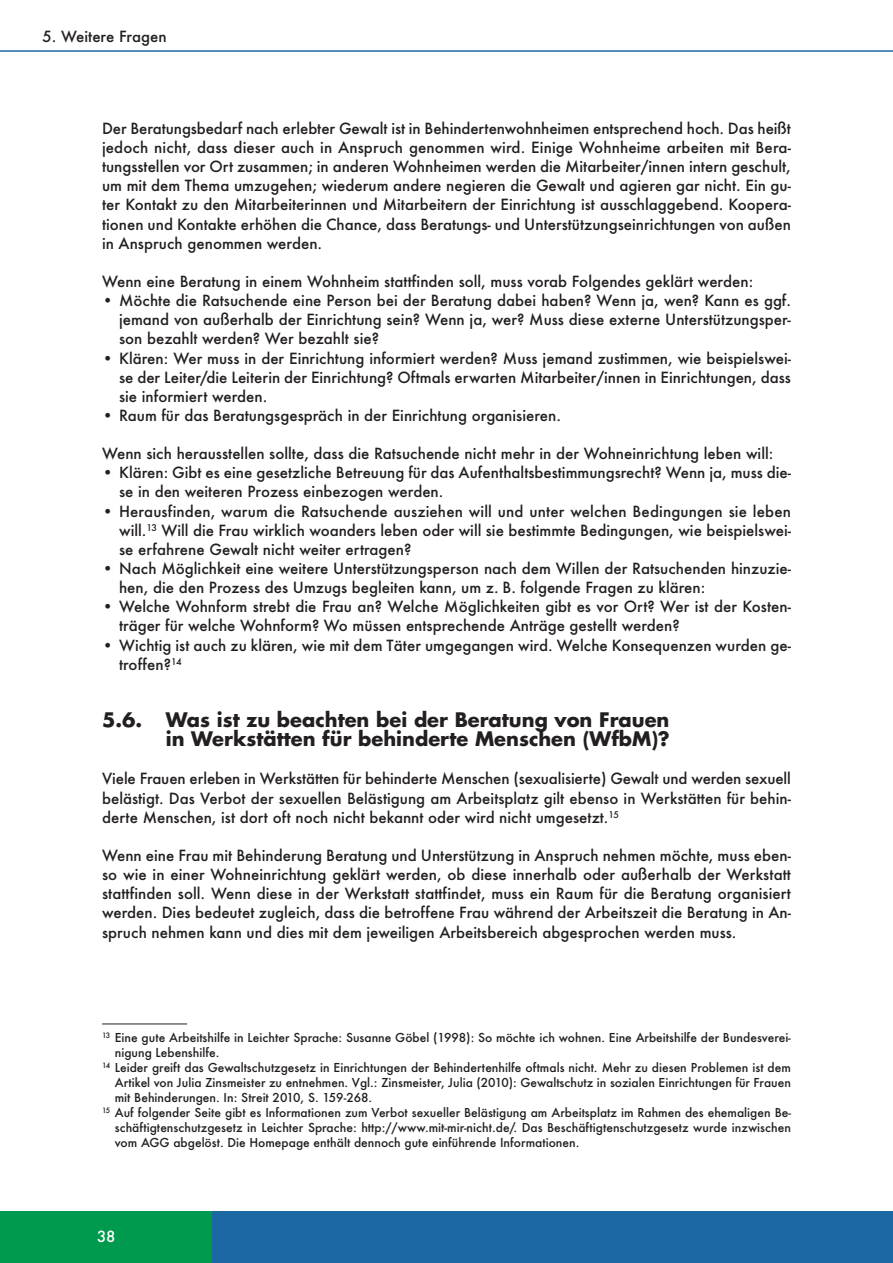
<style>
.page{position:relative;width:893px;height:1263px;background:#fff}
.page>*{position:absolute;margin:0;border:0;box-sizing:border-box;transform-origin:0 0}
.t1{font:700 19.5px/19.2px "Futura";color:#231f20;text-align:right}
.t2{font:500 15px/19.2px "Futura";color:#231f20;text-align:justify}
.t3{font:500 15px "Futura";color:#fff}
.t4{font:500 12px "Futura";color:#231f20}
</style>
<div class="page">
<hr style="left:0;top:50px;width:892px;height:2px;background:#1c68a3">
<div style="left:0;top:1212px;width:213px;height:51px;background:#009a4e"></div>
<div style="left:213px;top:1212px;width:679px;height:51px;background:#1c68a3"></div>
<hr style="left:102px;top:1024px;width:85px;height:1px;background:#231f20">
<p class="t2" style="left:43px;top:28px;width:126px">5. Weitere Fragen</p>
<p class="t2" style="left:102px;top:120px;width:690px">Der Beratungsbedarf nach erlebter Gewalt ist in Behindertenwohnheimen entsprechend hoch. Das heißt jedoch nicht, dass dieser auch in Anspruch genommen wird. Einige Wohnheime arbeiten mit Bera&shy;tungsstellen vor Ort zusammen; in anderen Wohnheimen werden die Mitarbeiter/innen intern geschult, um mit dem Thema umzugehen; wiederum andere negieren die Gewalt und agieren gar nicht. Ein gu&shy;ter Kontakt zu den Mitarbeiterinnen und Mitarbeitern der Einrichtung ist ausschlaggebend. Koopera&shy;tionen und Kontakte erhöhen die Chance, dass Beratungs- und Unterstützungseinrichtungen von außen in Anspruch genommen werden.</p>
<p class="t2" style="left:102px;top:273px;width:653px">Wenn eine Beratung in einem Wohnheim stattfinden soll, muss vorab Folgendes geklärt werden:</p>
<p class="t2" style="left:119px;top:292px;width:673px;text-indent:-17px">• Möchte die Ratsuchende eine Person bei der Beratung dabei haben? Wenn ja, wen? Kann es ggf. jemand von außerhalb der Einrichtung sein? Wenn ja, wer? Muss diese externe Unterstützungsper&shy;son bezahlt werden? Wer bezahlt sie?</p>
<p class="t2" style="left:119px;top:350px;width:673px;text-indent:-17px">• Klären: Wer muss in der Einrichtung informiert werden? Muss jemand zustimmen, wie beispielswei&shy;se der Leiter/die Leiterin der Einrichtung? Oftmals erwarten Mitarbeiter/innen in Einrichtungen, dass sie informiert werden.</p>
<p class="t2" style="left:102px;top:407px;width:460px">• Raum für das Beratungsgespräch in der Einrichtung organisieren.</p>
<p class="t2" style="left:102px;top:445px;width:673px">Wenn sich herausstellen sollte, dass die Ratsuchende nicht mehr in der Wohneinrichtung leben will:</p>
<p class="t2" style="left:119px;top:465px;width:673px;text-indent:-17px">• Klären: Gibt es eine gesetzliche Betreuung für das Aufenthaltsbestimmungsrecht? Wenn ja, muss die&shy;se in den weiteren Prozess einbezogen werden.</p>
<p class="t2" style="left:119px;top:503px;width:673px;text-indent:-17px">• Herausfinden, warum die Ratsuchende ausziehen will und unter welchen Bedingungen sie leben will.<sup>13</sup> Will die Frau wirklich woanders leben oder will sie bestimmte Bedingungen, wie beispielswei&shy;se erfahrene Gewalt nicht weiter ertragen?</p>
<p class="t2" style="left:119px;top:560px;width:673px;text-indent:-17px">• Nach Möglichkeit eine weitere Unterstützungsperson nach dem Willen der Ratsuchenden hinzuzie&shy;hen, die den Prozess des Umzugs begleiten kann, um z. B. folgende Fragen zu klären:</p>
<p class="t2" style="left:119px;top:598px;width:673px;text-indent:-17px">• Welche Wohnform strebt die Frau an? Welche Möglichkeiten gibt es vor Ort? Wer ist der Kosten&shy;träger für welche Wohnform? Wo müssen entsprechende Anträge gestellt werden?</p>
<p class="t2" style="left:119px;top:637px;width:673px;text-indent:-17px">• Wichtig ist auch zu klären, wie mit dem Täter umgegangen wird. Welche Konsequenzen wurden ge&shy;troffen?<sup>14</sup></p>
<h1 class="t1" style="left:102px;top:712px;width:569px">5.6. Was ist zu beachten bei der Beratung von Frauen in Werkstätten für behinderte Menschen (WfbM)?</h1>
<p class="t2" style="left:102px;top:771px;width:690px">Viele Frauen erleben in Werkstätten für behinderte Menschen (sexualisierte) Gewalt und werden sexuell belästigt. Das Verbot der sexuellen Belästigung am Arbeitsplatz gilt ebenso in Werkstätten für behin&shy;derte Menschen, ist dort oft noch nicht bekannt oder wird nicht umgesetzt.<sup>15</sup></p>
<p class="t2" style="left:102px;top:847px;width:690px">Wenn eine Frau mit Behinderung Beratung und Unterstützung in Anspruch nehmen möchte, muss eben&shy;so wie in einer Wohneinrichtung geklärt werden, ob diese innerhalb oder außerhalb der Werkstatt stattfinden soll. Wenn diese in der Werkstatt stattfindet, muss ein Raum für die Beratung organisiert werden. Dies bedeutet zugleich, dass die betroffene Frau während der Arbeitszeit die Beratung in An&shy;spruch nehmen kann und dies mit dem jeweiligen Arbeitsbereich abgesprochen werden muss.</p>
<p class="t4" style="left:102px;top:1032px;width:690px"><sup>13</sup> Eine gute Arbeitshilfe in Leichter Sprache: Susanne Göbel (1998): So möchte ich wohnen. Eine Arbeitshilfe der Bundesverei-</p>
<p class="t4" style="left:115px;top:1047px;width:106px">nigung Lebenshilfe.</p>
<p class="t4" style="left:102px;top:1062px;width:690px"><sup>14</sup> Leider greift das Gewaltschutzgesetz in Einrichtungen der Behindertenhilfe oftmals nicht. Mehr zu diesen Problemen ist dem</p>
<p class="t4" style="left:115px;top:1077px;width:678px">Artikel von Julia Zinsmeister zu entnehmen. Vgl.: Zinsmeister, Julia (2010): Gewaltschutz in sozialen Einrichtungen für Frauen</p>
<p class="t4" style="left:115px;top:1092px;width:259px">mit Behinderungen. In: Streit 2010, S. 159-268.</p>
<p class="t4" style="left:102px;top:1107px;width:690px"><sup>15</sup> Auf folgender Seite gibt es Informationen zum Verbot sexueller Belästigung am Arbeitsplatz im Rahmen des ehemaligen Be-</p>
<p class="t4" style="left:115px;top:1122px;width:678px">schäftigtenschutzgesetz in Leichter Sprache: http://www.mit-mir-nicht.de/. Das Beschäftigtenschutzgesetz wurde inzwischen</p>
<p class="t4" style="left:115px;top:1137px;width:466px">vom AGG abgelöst. Die Homepage enthält dennoch gute einführende Informationen.</p>
<p class="t3" style="left:97px;top:1229px;width:20px">38</p>
</div>
